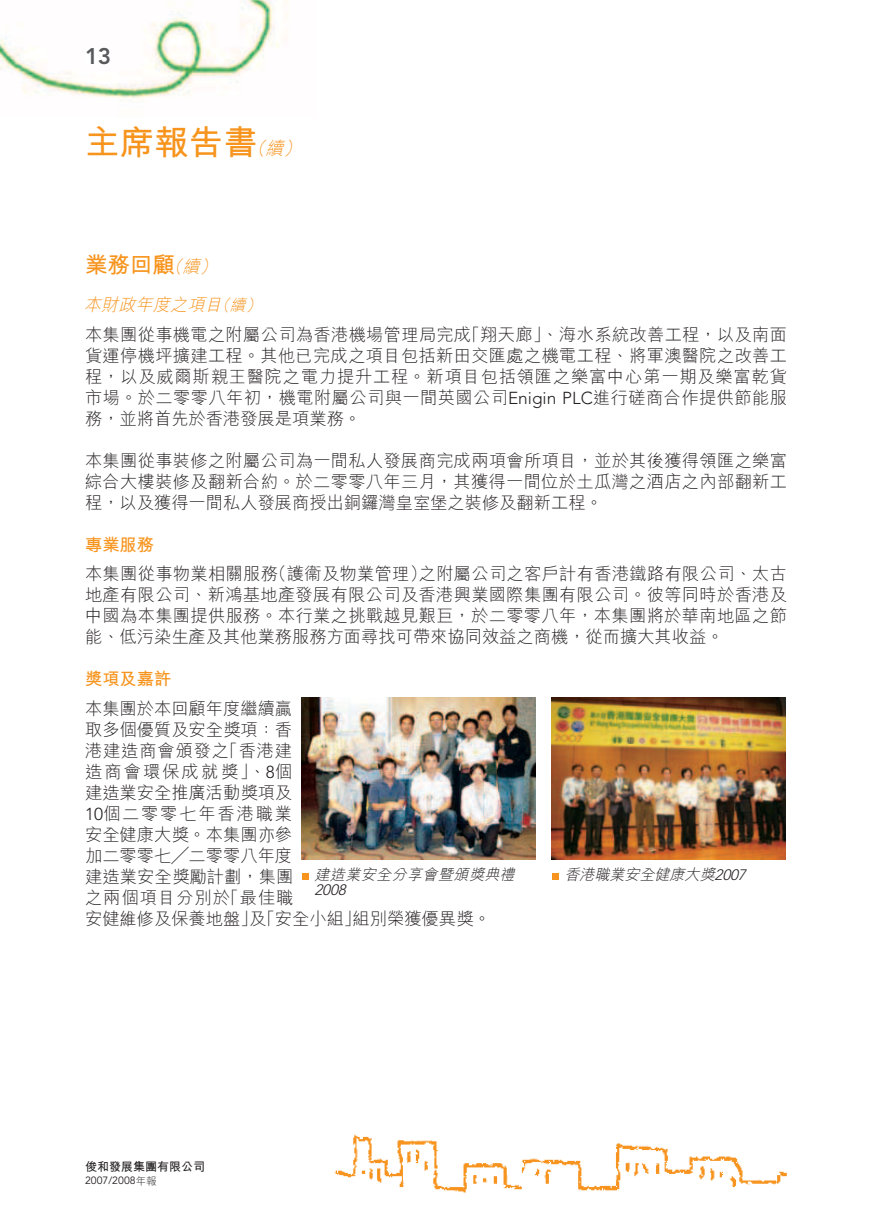
<style>
.page{position:relative;width:893px;height:1212px;background:#fff}
.page>*{position:absolute;margin:0;border:0;box-sizing:border-box;transform-origin:0 0}
.t1{font:34.5px "M Hei HK Bold E Ten B5 H";color:#f7941d}
.t2{font:22.5px "M Hei HK Bold E Ten B5 H";color:#f7941d}
.t3{font:800 22.5px "Avenir LT Std";color:#58595b}
.t4{font:17.25px/21px "M Hei HK Light E Ten B5 H";color:#231f20;text-align:justify}
.t5{font:17.25px/29.5px "M Hei HK Light E Ten B5 H";letter-spacing:.02em;color:#231f20}
.t6{font:17.25px "M Hei HK Bold E Ten B5 H";color:#f7941d}
.t7{font:italic 15px "M Hei HK Light E Ten B5 H";color:#231f20}
.t8{font:italic 300 15px "Avenir LT Std";color:#231f20}
.t9{font:12px "M Hei HK Bold E Ten B5 H";color:#231f20}
.t10{font:10.5px "Avenir LT Std";color:#231f20}
.s1{color:#595a5c}
.s2{font-family:"M Hei HK Light E Ten B5 H";font-style:italic;font-size:18px}
.s3{font-family:"M Hei HK Light E Ten B5 H";font-style:italic;font-size:17.25px}
.s4{font-style:italic;color:#f7941d}
.s5{font-style:italic;font-size:15.75px;color:#f7941d}
.s6{font-family:"Avenir LT Std";font-weight:300}
.s7{font-family:"M Hei HK Light E Ten B5 H"}
</style>
<div class="page">
<img style="left:334px;top:1134px;width:453px;height:59px">
<img style="left:301px;top:698px;width:234px;height:161px">
<img style="left:552px;top:698px;width:234px;height:161px">
<svg style="left:302px;top:874px;width:6px;height:6px"></svg>
<svg style="left:552px;top:874px;width:6px;height:6px"></svg>
<img style="left:0;top:0;width:288px;height:101px">
<img style="left:86px;top:48px;width:24px;height:16px">
<h2 class="t3" style="left:85px;top:43px;width:27px">1<span class="s1">3</span></h2>
<h1 class="t1" style="left:85px;top:129px;width:222px">主席報告書<span class="s2">（續）</span></h1>
<h2 class="t2" style="left:85px;top:256px;width:137px">業務回顧<span class="s3">（續）</span></h2>
<p class="t5" style="left:84px;top:292px;width:704px"><span class="s4">本財政年度之項目</span><span class="s5">（續）<br></span>本集團從事機電之附屬公司為香港機場管理局完成「翔天廊」、海水系統改善工程，以及南面</p>
<p class="t4" style="left:85px;top:347px;width:703px">貨運停機坪擴建工程。其他已完成之項目包括新田交匯處之機電工程、將軍澳醫院之改善工程，以及威爾斯親王醫院之電力提升工程。新項目包括領匯之樂富中心第一期及樂富乾貨市場。於二零零八年初，機電附屬公司與一間英國公司<span class="s6">Enigin PLC</span>進行磋商合作提供節能服務，並將首先於香港發展是項業務。</p>
<p class="t4" style="left:85px;top:452px;width:703px">本集團從事裝修之附屬公司為一間私人發展商完成兩項會所項目，並於其後獲得領匯之樂富綜合大樓裝修及翻新合約。於二零零八年三月，其獲得一間位於土瓜灣之酒店之內部翻新工程，以及獲得一間私人發展商授出銅鑼灣皇室堡之裝修及翻新工程。</p>
<p class="t6" style="left:85px;top:538px;width:70px">專業服務</p>
<p class="t4" style="left:85px;top:566px;width:703px">本集團從事物業相關服務（護衞及物業管理）之附屬公司之客戶計有香港鐵路有限公司、太古地產有限公司、新鴻基地產發展有限公司及香港興業國際集團有限公司。彼等同時於香港及中國為本集團提供服務。本行業之挑戰越見艱巨，於二零零八年，本集團將於華南地區之節能、低污染生產及其他業務服務方面尋找可帶來協同效益之商機，從而擴大其收益。</p>
<p class="t6" style="left:85px;top:672px;width:88px">獎項及嘉許</p>
<p class="t4" style="left:85px;top:700px;width:407px;text-align:left">本集團於本回顧年度繼續贏<br>取多個優質及安全獎項：香<br>港建造商會頒發之「香港建<br>造商會環保成就獎」、<span class="s6">8</span>個<br>建造業安全推廣活動獎項及<br><span class="s6">10</span>個二零零七年香港職業<br>安全健康大獎。本集團亦參<br>加二零零七╱二零零八年度<br>建造業安全獎勵計劃，集團<br>之兩個項目分別於「最佳職<br>安健維修及保養地盤」及「安全小組」組別榮獲優異獎。</p>
<p class="t7" style="left:314px;top:868px;width:205px">建造業安全分享會暨頒獎典禮</p>
<p class="t8" style="left:314px;top:883px;width:36px">2008</p>
<p class="t7" style="left:564px;top:868px;width:186px">香港職業安全健康大獎<span class="s6">2007</span></p>
<p class="t9" style="left:85px;top:1162px;width:121px">俊和發展集團有限公司</p>
<p class="t10" style="left:85px;top:1174px;width:73px">2007/2008<span class="s7">年報</span></p>
</div>
